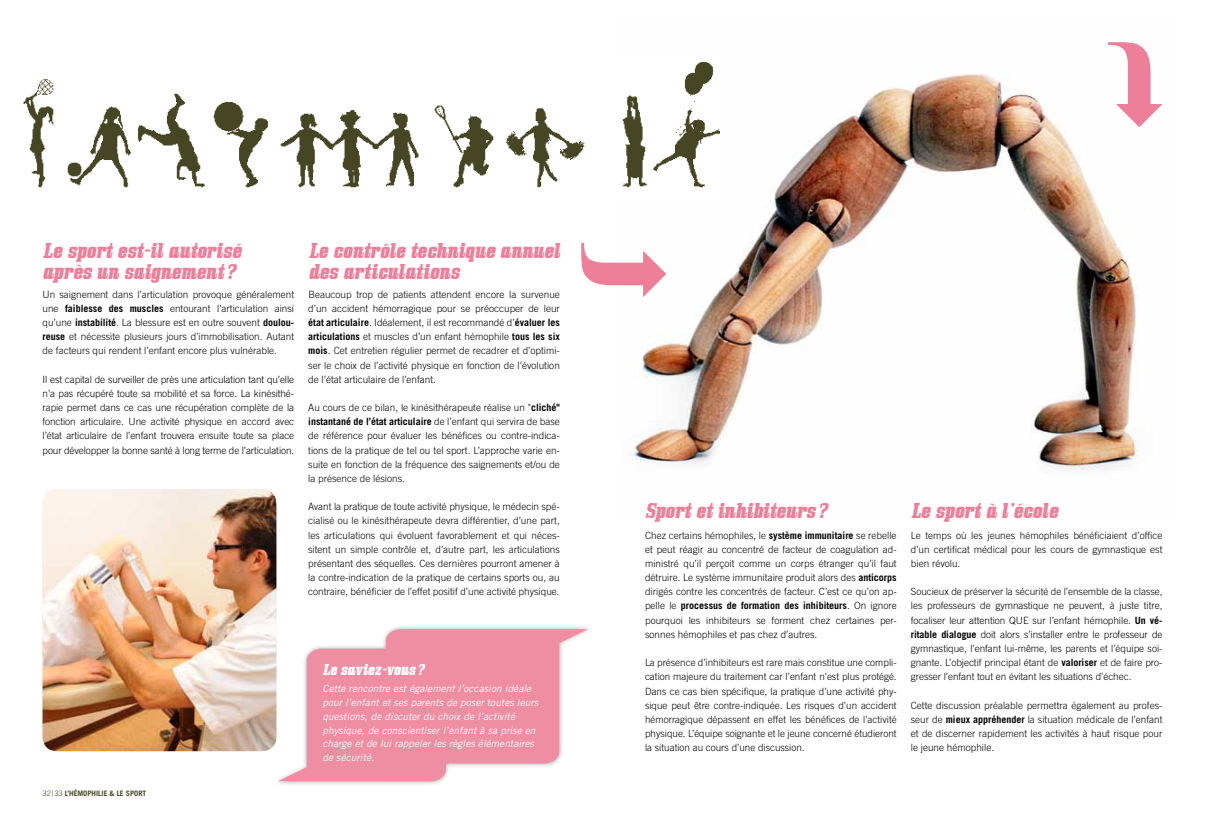
<style>
.page{position:relative;width:1205px;height:815px;background:#fff}
.page>*{position:absolute;margin:0;border:0;box-sizing:border-box;transform-origin:0 0}
.t1{font:italic 18.75px/21.2px "Bullpen";color:#ed7f99}
.t2{font:italic 13.75px "Bullpen";color:#fff}
.t3{font:300 10px/14.1px "Trade Gothic";color:#000;text-align:justify}
.t4{font:italic 10px/13.8px "Trade Gothic";letter-spacing:.005em;color:#fff}
.t5{font:700 7.5px "Trade Gothic";color:#444424}
.s1{font-weight:700}
.s2{font-weight:300}
</style>
<div class="page">
<img style="left:633px;top:74px;width:530px;height:399px">
<img style="left:622px;top:62px;width:97px;height:136px">
<svg style="left:581px;top:243px;width:85px;height:54px"></svg>
<svg style="left:1108px;top:42px;width:54px;height:85px"></svg>
<div style="left:275px;top:624px;width:318px;height:162px;background:#000;opacity:.3"></div>
<svg style="left:278px;top:629px;width:310px;height:152px;fill:#ef8ea3"></svg>
<img style="left:43px;top:489px;width:233px;height:262px">
<img style="left:23px;top:79px;width:562px;height:109px">
<h1 class="t1" style="left:43px;top:240px;width:200px">Le sport est-il autorisé après un saignement?</h1>
<p class="t3" style="left:43px;top:287px;width:253px">Un saignement dans l’articulation provoque généralement une <span class="s1">faiblesse des muscles</span> entourant l’articulation ainsi qu’une <span class="s1">instabilité</span>. La blessure est en outre souvent <span class="s1">doulou&shy;reuse</span> et nécessite plusieurs jours d’immobilisation. Autant de facteurs qui rendent l’enfant encore plus vulnérable.</p>
<p class="t3" style="left:43px;top:372px;width:253px">Il est capital de surveiller de près une articulation tant qu’elle n’a pas récupéré toute sa mobilité et sa force. La kinésithé&shy;rapie permet dans ce cas une récupération complète de la fonction articulaire. Une activité physique en accord avec l’état articulaire de l’enfant trouvera ensuite toute sa place pour développer la bonne santé à long terme de l’articulation.</p>
<h1 class="t1" style="left:308px;top:240px;width:253px">Le contrôle technique annuel des articulations</h1>
<p class="t3" style="left:308px;top:287px;width:253px">Beaucoup trop de patients attendent encore la survenue d’un accident hémorragique pour se préoccuper de leur <span class="s1">état articulaire</span>. Idéalement, il est recommandé d’<span class="s1">évaluer les articulations</span> et muscles d’un enfant hémophile <span class="s1">tous les six mois</span>. Cet entretien régulier permet de recadrer et d’optimi&shy;ser le choix de l’activité physique en fonction de l’évolution de l’état articulaire de l’enfant.</p>
<p class="t3" style="left:308px;top:400px;width:253px">Au cours de ce bilan, le kinésithérapeute réalise un "<span class="s1">cliché" instantané de l’état articulaire</span> de l’enfant qui servira de base de référence pour évaluer les bénéfices ou contre-indica&shy;tions de la pratique de tel ou tel sport. L’approche varie en&shy;suite en fonction de la fréquence des saignements et/ou de la présence de lésions.</p>
<p class="t3" style="left:308px;top:499px;width:253px">Avant la pratique de toute activité physique, le médecin spé&shy;cialisé ou le kinésithérapeute devra différentier, d’une part, les articulations qui évoluent favorablement et qui néces&shy;sitent un simple contrôle et, d’autre part, les articulations présentant des séquelles. Ces dernières pourront amener à la contre-indication de la pratique de certains sports ou, au contraire, bénéficier de l’effet positif d’une activité physique.</p>
<p class="t5" style="left:43px;top:789px;width:105px"><span class="s2">32 | 33</span> l’hémophilie &amp; le sport</p>
<h2 class="t2" style="left:322px;top:661px;width:103px">Le saviez-vous?</h2>
<p class="t4" style="left:322px;top:682px;width:217px">Cette rencontre est également l’occasion idéale pour l’enfant et ses parents de poser toutes leurs questions, de discuter du choix de l’activité physique, de conscientiser l’enfant à sa prise en charge et de lui rappeler les règles élémentaires de sécurité.</p>
<h1 class="t1" style="left:645px;top:500px;width:184px">Sport et inhibiteurs?</h1>
<p class="t3" style="left:645px;top:528px;width:253px">Chez certains hémophiles, le <span class="s1">système immunitaire</span> se rebelle et peut réagir au concentré de facteur de coagulation ad&shy;ministré qu’il perçoit comme un corps étranger qu’il faut détruire. Le système immunitaire produit alors des <span class="s1">anticorps </span>dirigés contre les concentrés de facteur. C’est ce qu’on ap&shy;pelle le <span class="s1">processus de formation des inhibiteurs</span>. On ignore pourquoi les inhibiteurs se forment chez certaines per&shy;sonnes hémophiles et pas chez d’autres.</p>
<p class="t3" style="left:645px;top:655px;width:253px">La présence d’inhibiteurs est rare mais constitue une compli&shy;cation majeure du traitement car l’enfant n’est plus protégé.<br>Dans ce cas bien spécifique, la pratique d’une activité phy&shy;sique peut être contre-indiquée. Les risques d’un accident hémorragique dépassent en effet les bénéfices de l’activité physique. L’équipe soignante et le jeune concerné étudieront la situation au cours d’une discussion.</p>
<h1 class="t1" style="left:911px;top:500px;width:150px">Le sport à l’école</h1>
<p class="t3" style="left:911px;top:528px;width:253px">Le temps où les jeunes hémophiles bénéficiaient d’office d’un certificat médical pour les cours de gymnastique est bien révolu.</p>
<p class="t3" style="left:911px;top:585px;width:253px">Soucieux de préserver la sécurité de l’ensemble de la classe, les professeurs de gymnastique ne peuvent, à juste titre, focaliser leur attention QUE sur l’enfant hémophile. <span class="s1">Un vé&shy;ritable dialogue</span> doit alors s’installer entre le professeur de gymnastique, l’enfant lui-même, les parents et l’équipe soi&shy;gnante. L’objectif principal étant de <span class="s1">valoriser</span> et de faire pro&shy;gresser l’enfant tout en évitant les situations d’échec.</p>
<p class="t3" style="left:911px;top:698px;width:253px">Cette discussion préalable permettra également au profes&shy;seur de <span class="s1">mieux appréhender</span> la situation médicale de l’enfant et de discerner rapidement les activités à haut risque pour le jeune hémophile.</p>
</div>
